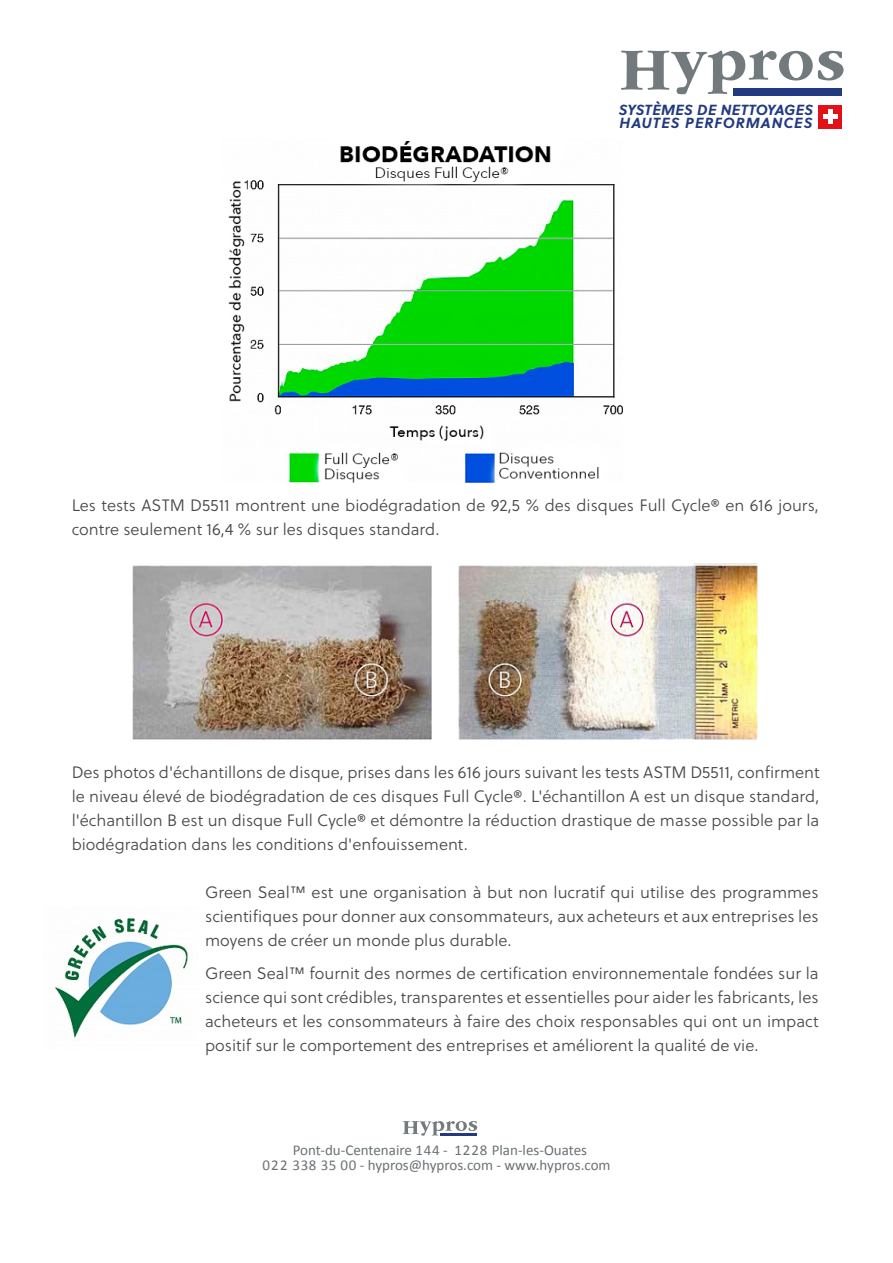
<style>
.page{position:relative;width:893px;height:1263px;background:#fff}
.page>*{position:absolute;margin:0;border:0;box-sizing:border-box;transform-origin:0 0}
.t1{font:16.5px/24px "Soleil Lt";color:#474747;text-align:justify}
.t2{font:15px/15px "Calibri";color:#6b7174;text-align:center}
.t3{font:italic 700 14.7px/13px "Soleil";letter-spacing:.02em;color:#223a7f}
</style>
<div class="page">
<img style="left:228px;top:141px;width:395px;height:342px">
<svg style="left:621px;top:50px;width:223px;height:44px"></svg>
<div style="left:733px;top:88px;width:109px;height:7px;background:#223a7f"></div>
<div style="left:819px;top:105px;width:23px;height:23px;background:#e11117"></div>
<div style="left:823px;top:114px;width:14px;height:5px;background:#fff"></div>
<hr style="left:828px;top:109px;width:4px;height:15px;background:#fff">
<img style="left:132px;top:563px;width:626px;height:177px">
<img style="left:54px;top:918px;width:135px;height:120px">
<svg style="left:403px;top:1121px;width:75px;height:15px"></svg>
<hr style="left:440px;top:1133px;width:37px;height:3px;background:#233983">
<p class="t3" style="left:619px;top:103px;width:196px">SYSTÈMES DE NETTOYAGES<br>HAUTES PERFORMANCES</p>
<p class="t1" style="left:72px;top:493px;width:749px">Les tests ASTM D5511 montrent une biodégradation de 92,5 % des disques Full Cycle® en 616 jours, contre seulement 16,4 % sur les disques standard.</p>
<p class="t1" style="left:72px;top:760px;width:749px">Des photos d'échantillons de disque, prises dans les 616 jours suivant les tests ASTM D5511, confirment le niveau élevé de biodégradation de ces disques Full Cycle®. L'échantillon A est un disque standard, l'échantillon B est un disque Full Cycle® et démontre la réduction drastique de masse possible par la biodégradation dans les conditions d'enfouissement.</p>
<p class="t1" style="left:205px;top:880px;width:615px">Green Seal™ est une organisation à but non lucratif qui utilise des programmes scientifiques pour donner aux consommateurs, aux acheteurs et aux entreprises les moyens de créer un monde plus durable.</p>
<p class="t1" style="left:205px;top:961px;width:615px">Green Seal™ fournit des normes de certification environnementale fondées sur la science qui sont crédibles, transparentes et essentielles pour aider les fabricants, les acheteurs et les consommateurs à faire des choix responsables qui ont un impact positif sur le comportement des entreprises et améliorent la qualité de vie.</p>
<p class="t2" style="left:262px;top:1141px;width:350px">Pont-du-Centenaire 144 - 1228 Plan-les-Ouates<br>022 338 35 00 - hypros@hypros.com - www.hypros.com</p>
</div>
